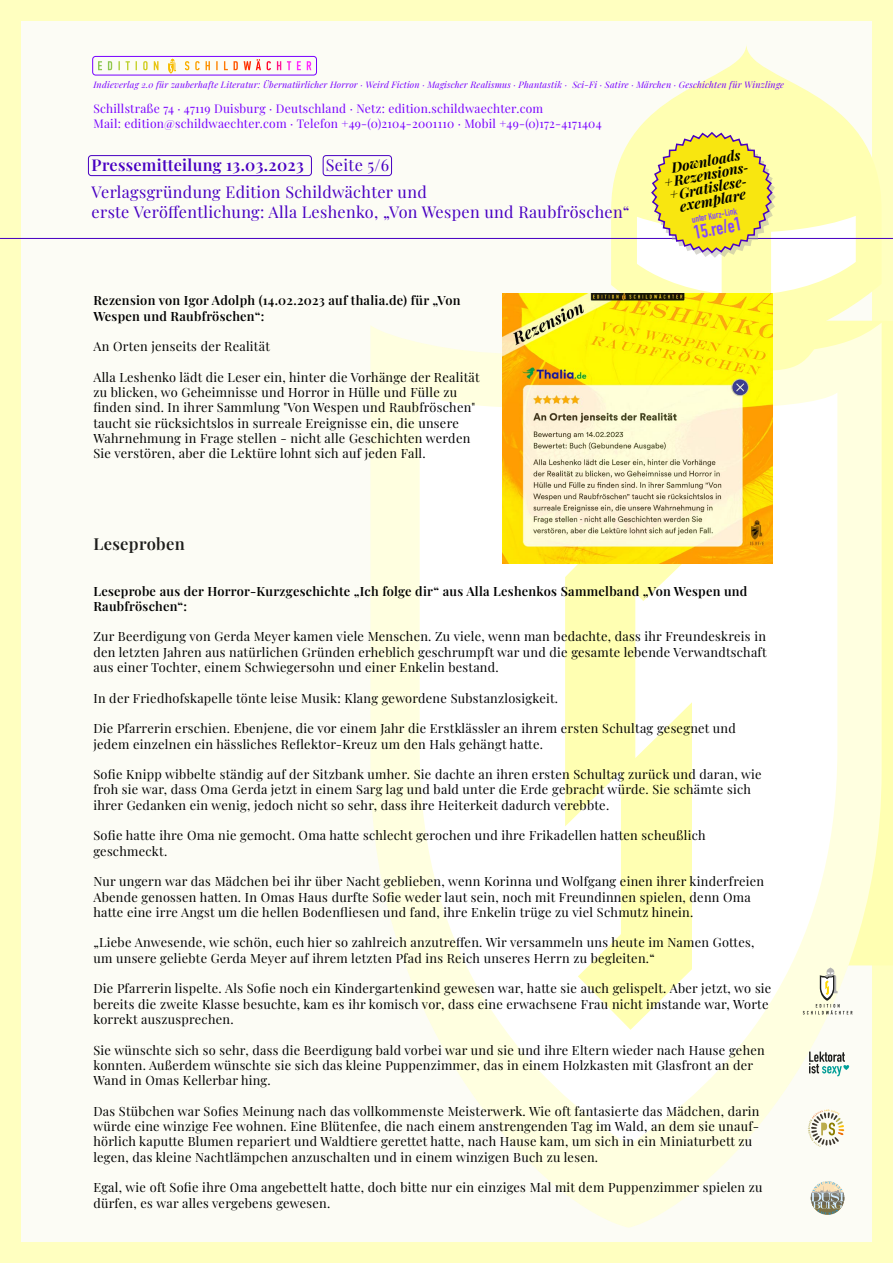
<style>
.page{position:relative;width:893px;height:1263px;background:#ffffc0}
.page>*{position:absolute;margin:0;border:0;box-sizing:border-box;transform-origin:0 0}
.t1{font:700 19.05px "DIN Condensed";color:#8147ff}
.t2{font:600 16.5px "Playfair Display";letter-spacing:.02em;color:#1d1d1b}
.t3{font:16.2px/19.5px "Playfair Display";letter-spacing:.02em;color:#4800c2}
.t4{font:600 16.2px "Playfair Display";letter-spacing:.02em;color:#4800c2}
.t5{font:italic 700 14.1px/13.2px "Playfair Display";color:#000;text-align:center}
.t6{font:12.75px/15.3px "Playfair Display";letter-spacing:.02em;color:#000}
.t7{font:600 12.75px/15.3px "Playfair Display";letter-spacing:.02em;color:#000}
.t8{font:12px/14.4px "Playfair Display";letter-spacing:.02em;color:#70f}
.t9{font:700 9.3px "DIN Condensed";color:#8147ff}
.t10{font:italic 9px "Playfair Display";letter-spacing:.02em;color:#70f}
</style>
<div class="page">
<div style="left:21px;top:21px;width:851px;height:1221px;background:#fcfcf5"></div>
<div style="left:92px;top:56px;width:225px;height:19px;border:1px solid #70f;border-radius:3px"></div>
<svg style="left:170px;top:58px;width:101px;height:13px"></svg>
<div style="left:882px;top:321px;width:11px;height:644px;background:#ffffb2"></div>
<svg style="left:370px;top:323px;width:512px;height:905px;fill:#ffffe0"></svg>
<svg style="left:420px;top:392px;width:417px;height:753px;fill:#fff"></svg>
<svg style="left:565px;top:563px;width:127px;height:467px;fill:#ffffb2"></svg>
<svg style="left:611px;top:46px;width:271px;height:324px;fill:#ffffb2"></svg>
<svg style="left:803px;top:967px;width:49px;height:47px"></svg>
<svg style="left:808px;top:1109px;width:36px;height:38px"></svg>
<svg style="left:809px;top:1051px;width:41px;height:25px"></svg>
<svg style="left:811px;top:1181px;width:33px;height:34px"></svg>
<hr style="left:0;top:238px;width:893px;height:1px;background:#4800c2">
<img style="left:503px;top:293px;width:270px;height:270px">
<svg style="left:637px;top:131px;width:219px;height:163px"></svg>
<div style="left:88px;top:155px;width:224px;height:21px;border:1px solid #4800c2;border-radius:3px"></div>
<div style="left:323px;top:155px;width:69px;height:21px;border:1px solid #4800c2;border-radius:3px"></div>
<p class="t10" style="left:93px;top:78px;width:692px">Indieverlag 2.0 für zauberhafte Literatur: Übernatürlicher Horror · Weird Fiction · Magischer Realismus · Phantastik · Sci-Fi · Satire · Märchen · Geschichten für Winzlinge</p>
<p class="t8" style="left:93px;top:100px;width:510px">Schillstraße 74 · 47119 Duisburg · Deutschland · Netz: edition.schildwaechter.com<br>Mail: edition@schildwaechter.com · Telefon +49-(0)2104-2001110 · Mobil +49-(0)172-4171404</p>
<p class="t4" style="left:92px;top:152px;width:214px">Pressemitteilung 13.03.2023</p>
<p class="t3" style="left:92px;top:181px;width:539px">Verlagsgründung Edition Schildwächter und<br>erste Veröffentlichung: Alla Leshenko, „Von Wespen und Raubfröschen“</p>
<p class="t3" style="left:326px;top:154px;width:65px">Seite 5/6</p>
<p class="t7" style="left:93px;top:292px;width:369px">Rezension von Igor Adolph (14.02.2023 auf thalia.de) für „Von<br>Wespen und Raubfröschen“:</p>
<p class="t6" style="left:93px;top:338px;width:178px">An Orten jenseits der Realität</p>
<p class="t6" style="left:93px;top:368px;width:388px">Alla Leshenko lädt die Leser ein, hinter die Vorhänge der Realität zu blicken, wo Geheimnisse und Horror in Hülle und Fülle zu finden sind. In ihrer Sammlung "Von Wespen und Raubfröschen" taucht sie rücksichtslos in surreale Ereignisse ein, die unsere Wahrnehmung in Frage stellen - nicht alle Geschichten werden Sie verstören, aber die Lektüre lohnt sich auf jeden Fall.</p>
<p class="t5" style="left:660px;top:162px;width:87px;rotate:-11deg">Downloads +Rezensions-+Gratislese&shy;exemplare</p>
<p class="t9" style="left:691px;top:213px;width:47px;rotate:-11deg">unter Kurz-Link</p>
<h1 class="t1" style="left:691px;top:220px;width:50px;rotate:-11deg">15.re/e1</h1>
<p class="t2" style="left:93px;top:530px;width:93px">Leseproben</p>
<p class="t7" style="left:93px;top:582px;width:656px">Leseprobe aus der Horror-Kurzgeschichte „Ich folge dir“ aus Alla Leshenkos Sammelband „Von Wespen und<br>Raubfröschen“:</p>
<p class="t6" style="left:93px;top:628px;width:675px;text-align:justify">Zur Beerdigung von Gerda Meyer kamen viele Menschen. Zu viele, wenn man bedachte, dass ihr Freundeskreis in den letzten Jahren aus natürlichen Gründen erheblich geschrumpft war und die gesamte lebende Verwandtschaft aus einer Tochter, einem Schwiegersohn und einer Enkelin bestand.</p>
<p class="t6" style="left:93px;top:689px;width:466px">In der Friedhofskapelle tönte leise Musik: Klang gewordene Substanzlosigkeit.</p>
<p class="t6" style="left:93px;top:720px;width:644px">Die Pfarrerin erschien. Ebenjene, die vor einem Jahr die Erstklässler an ihrem ersten Schultag gesegnet und jedem einzelnen ein hässliches Reflektor-Kreuz um den Hals gehängt hatte.</p>
<p class="t6" style="left:93px;top:766px;width:670px">Sofie Knipp wibbelte ständig auf der Sitzbank umher. Sie dachte an ihren ersten Schultag zurück und daran, wie froh sie war, dass Oma Gerda jetzt in einem Sarg lag und bald unter die Erde gebracht würde. Sie schämte sich ihrer Gedanken ein wenig, jedoch nicht so sehr, dass ihre Heiterkeit dadurch verebbte.</p>
<p class="t6" style="left:93px;top:827px;width:614px">Sofie hatte ihre Oma nie gemocht. Oma hatte schlecht gerochen und ihre Frikadellen hatten scheußlich geschmeckt.</p>
<p class="t6" style="left:93px;top:873px;width:672px">Nur ungern war das Mädchen bei ihr über Nacht geblieben, wenn Korinna und Wolfgang einen ihrer kinderfreien<br>Abende genossen hatten. In Omas Haus durfte Sofie weder laut sein, noch mit Freundinnen spielen, denn Oma hatte eine irre Angst um die hellen Bodenfliesen und fand, ihre Enkelin trüge zu viel Schmutz hinein.</p>
<p class="t6" style="left:93px;top:934px;width:662px">„Liebe Anwesende, wie schön, euch hier so zahlreich anzutreffen. Wir versammeln uns heute im Namen Gottes, um unsere geliebte Gerda Meyer auf ihrem letzten Pfad ins Reich unseres Herrn zu begleiten.“</p>
<p class="t6" style="left:93px;top:980px;width:679px">Die Pfarrerin lispelte. Als Sofie noch ein Kindergartenkind gewesen war, hatte sie auch gelispelt. Aber jetzt, wo sie bereits die zweite Klasse besuchte, kam es ihr komisch vor, dass eine erwachsene Frau nicht imstande war, Worte korrekt auszusprechen.</p>
<p class="t6" style="left:93px;top:1041px;width:673px">Sie wünschte sich so sehr, dass die Beerdigung bald vorbei war und sie und ihre Eltern wieder nach Hause gehen konnten. Außerdem wünschte sie sich das kleine Puppenzimmer, das in einem Holzkasten mit Glasfront an der<br>Wand in Omas Kellerbar hing.</p>
<p class="t6" style="left:93px;top:1102px;width:668px">Das Stübchen war Sofies Meinung nach das vollkommenste Meisterwerk. Wie oft fantasierte das Mädchen, darin würde eine winzige Fee wohnen. Eine Blütenfee, die nach einem anstrengenden Tag im Wald, an dem sie unauf&shy;hörlich kaputte Blumen repariert und Waldtiere gerettet hatte, nach Hause kam, um sich in ein Miniaturbett zu legen, das kleine Nachtlämpchen anzuschalten und in einem winzigen Buch zu lesen.</p>
<p class="t6" style="left:93px;top:1179px;width:671px">Egal, wie oft Sofie ihre Oma angebettelt hatte, doch bitte nur ein einziges Mal mit dem Puppenzimmer spielen zu dürfen, es war alles vergebens gewesen.</p>
</div>
